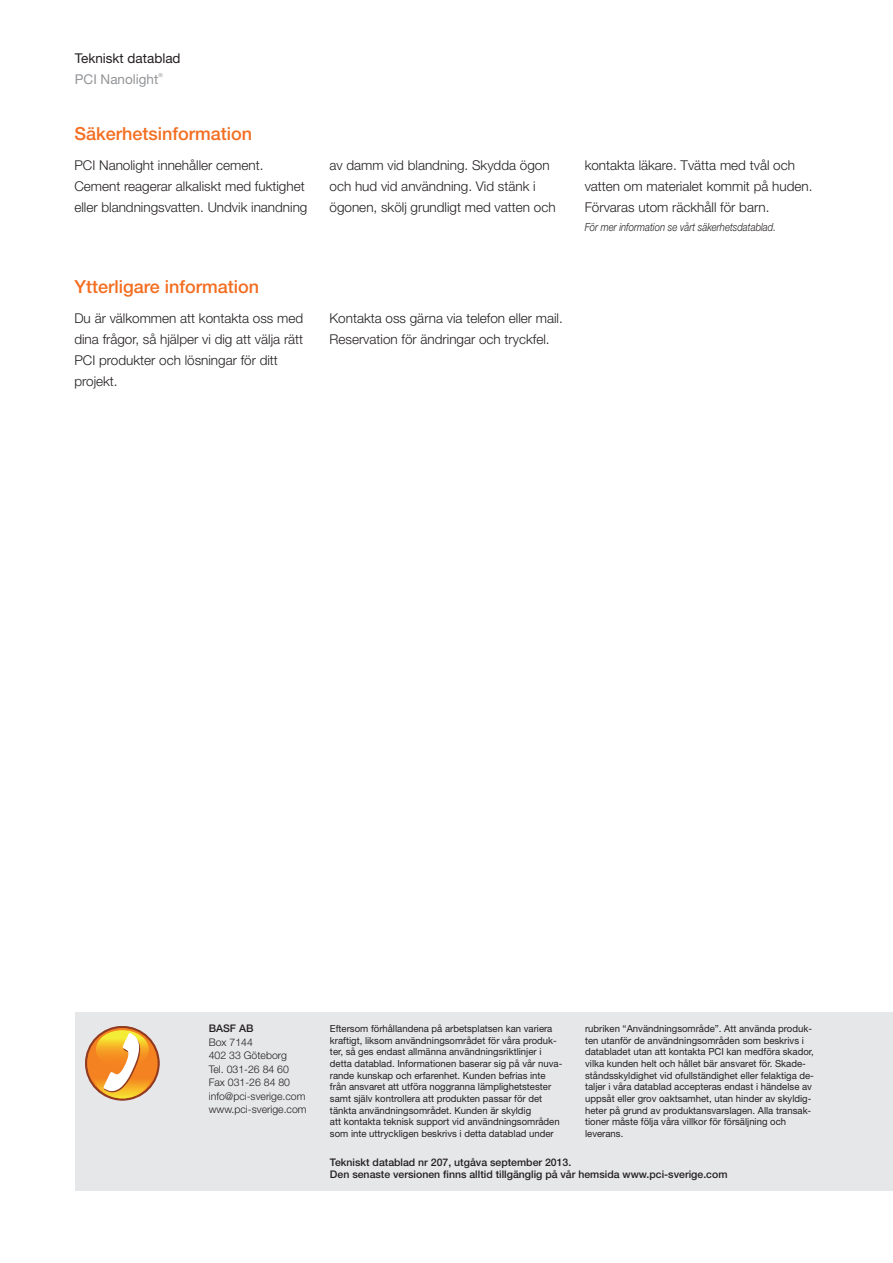
<style>
.page{position:relative;width:893px;height:1263px;background:#fff}
.page>*{position:absolute;margin:0;border:0;box-sizing:border-box;transform-origin:0 0}
.t1{font:500 18px "Helvetica Neue LT Pro";color:#f36e21}
.t2{font:300 13.5px/21.3px "Helvetica Neue LT Pro";color:#231f20}
.t3{font:13.5px "Helvetica Neue LT Pro";color:#231f20}
.t4{font:13.5px "Helvetica Neue LT Pro";color:#939598}
.t5{font:italic 300 11.25px "Helvetica Neue LT Pro";color:#231f20;scale:.85 1}
.t6{font:500 10.5px/12.6px "Helvetica Neue LT Pro";color:#231f20}
.t7{font:300 10.5px/13.5px "Helvetica Neue LT Pro";color:#231f20}
.t8{font:9.75px/11.7px "Helvetica Neue LT Pro";color:#231f20}
.t9{font:5.4px "Helvetica Neue LT Pro";color:#939598}
</style>
<div class="page">
<div style="left:75px;top:1012px;width:818px;height:179px;background:#e6e7e9"></div>
<svg style="left:86px;top:1026px;width:73px;height:74px"></svg>
<h2 class="t3" style="left:75px;top:53px;width:107px">Tekniskt datablad</h2>
<h2 class="t4" style="left:75px;top:74px;width:85px">PCI Nanolight</h2>
<p class="t9" style="left:158px;top:73px;width:6px">®</p>
<h1 class="t1" style="left:74px;top:128px;width:179px">Säkerhetsinformation</h1>
<h2 class="t2" style="left:74px;top:156px;width:235px">PCI Nanolight innehåller cement.<br>Cement reagerar alkaliskt med fuktighet eller blandningsvatten. Undvik inandning</h2>
<h2 class="t2" style="left:330px;top:156px;width:228px">av damm vid blandning. Skydda ögon och hud vid användning. Vid stänk i ögonen, skölj grundligt med vatten och</h2>
<h2 class="t2" style="left:585px;top:156px;width:229px">kontakta läkare. Tvätta med tvål och vatten om materialet kommit på huden.<br>Förvaras utom räckhåll för barn.</h2>
<p class="t5" style="left:585px;top:223px;width:227px">För mer information se vårt säkerhetsdatablad.</p>
<h1 class="t1" style="left:74px;top:280px;width:186px">Ytterligare information</h1>
<h2 class="t2" style="left:74px;top:308px;width:230px">Du är välkommen att kontakta oss med dina frågor, så hjälper vi dig att välja rätt<br>PCI produkter och lösningar för ditt projekt.</h2>
<h2 class="t2" style="left:330px;top:308px;width:235px">Kontakta oss gärna via telefon eller mail.<br>Reservation för ändringar och tryckfel.</h2>
<p class="t6" style="left:209px;top:1023px;width:46px">BASF AB</p>
<p class="t7" style="left:209px;top:1036px;width:99px">Box 7144<br>402 33 Göteborg<br>Tel. 031-26 84 60<br>Fax 031-26 84 80 info@pci-sverige.com www.pci-sverige.com</p>
<p class="t8" style="left:330px;top:1023px;width:234px">Eftersom förhållandena på arbetsplatsen kan variera kraftigt, liksom användningsområdet för våra produk&shy;ter, så ges endast allmänna användningsriktlinjer i detta datablad. Informationen baserar sig på vår nuva&shy;rande kunskap och erfarenhet. Kunden befrias inte från ansvaret att utföra noggranna lämplighetstester samt själv kontrollera att produkten passar för det tänkta användningsområdet. Kunden är skyldig<br>att kontakta teknisk support vid användningsområden som inte uttryckligen beskrivs i detta datablad under</p>
<p class="t8" style="left:585px;top:1023px;width:230px">rubriken “Användningsområde”. Att använda produk&shy;ten utanför de användningsområden som beskrivs i databladet utan att kontakta PCI kan medföra skador, vilka kunden helt och hållet bär ansvaret för. Skade&shy;ståndsskyldighet vid ofullständighet eller felaktiga de&shy;taljer i våra datablad accepteras endast i händelse av uppsåt eller grov oaktsamhet, utan hinder av skyldig&shy;heter på grund av produktansvarslagen. Alla transak&shy;tioner måste följa våra villkor för försäljning och leverans.</p>
<p class="t6" style="left:330px;top:1157px;width:399px">Tekniskt datablad nr 207, utgåva september 2013.<br>Den senaste versionen finns alltid tillgänglig på vår hemsida www.pci-sverige.com</p>
</div>
